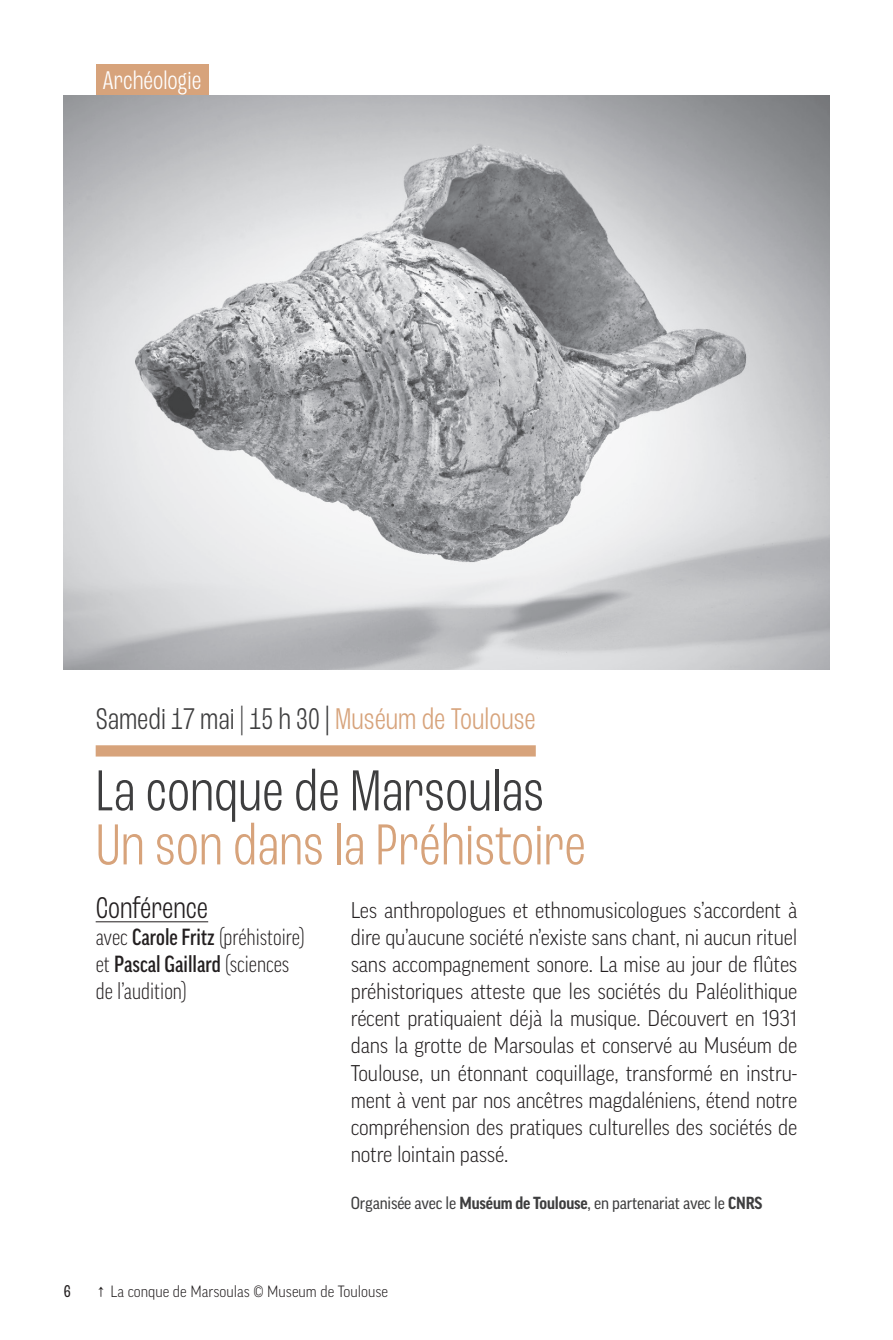
<style>
.page{position:relative;width:893px;height:1340px;background:#fff}
.page>*{position:absolute;margin:0;border:0;box-sizing:border-box;transform-origin:0 0}
.TITRE_RENCONTRE{font:300 condensed 60.75px/54px "Roc Grotesk";color:#d7a37b}
.HORAIRES_LIEUX{font:300 condensed 31.5px "Roc Grotesk";color:#3e3e3f}
.INTERVENANTS{font:300 condensed 31.5px "Roc Grotesk";color:#231f20}
.t1{font:300 condensed 27px "Roc Grotesk";color:#fff}
.INTERVENANTS-2{font:300 condensed 22.5px/27px "Good Pro";color:#231f20}
.TEXTE_COURANT{font:300 22.05px/27px "Good Pro Narr";letter-spacing:-.01em;color:#231f20;text-align:justify}
.t2{font:condensed 18px "Roc Grotesk";color:#231f20}
.MENTION_FIN{font:16.88px "Good Pro Narr News";letter-spacing:-.01em;color:#3e3e3f}
.LEGENDES{font:300 15.75px "Good Pro Narr";color:#231f20}
.s1{font-weight:400}
.s2{color:#d7a37b}
.s3{color:#3e3e3f}
.s4{font-weight:500}
.s5{font-family:"Good Pro Narr";font-weight:700}
.s6{font-family:"Corporate A Pro";font-weight:400}
</style>
<div class="page">
<div style="left:96px;top:745px;width:440px;height:11px;background:#d7a37b"></div>
<hr style="left:96px;top:921px;width:112px;height:1px;background:#231f20">
<div style="left:96px;top:64px;width:112px;height:32px;background:#d7a37b"></div>
<img style="left:64px;top:96px;width:765px;height:574px">
<p class="t1" style="left:103px;top:64px;width:100px">Archéologie</p>
<p class="HORAIRES_LIEUX" style="left:96px;top:701px;width:442px">Samedi 17 mai | 15 h 30 <span class="s1">|</span> <span class="s2">Muséum de Toulouse</span></p>
<p class="TITRE_RENCONTRE" style="left:96px;top:763px;width:492px"><span class="s3">La conque de Marsoulas<br></span>Un son dans la Préhistoire</p>
<p class="INTERVENANTS" style="left:96px;top:890px;width:114px">Conférence</p>
<p class="INTERVENANTS-2" style="left:96px;top:924px;width:210px">avec <span class="s4">Carole Fritz</span> (préhistoire) et <span class="s4">Pascal Gaillard</span> (sciences de l’audition)</p>
<p class="TEXTE_COURANT" style="left:351px;top:897px;width:448px">Les anthropologues et ethnomusicologues s’accordent à dire qu’aucune société n’existe sans chant, ni aucun rituel sans accompagnement sonore. La mise au jour de flûtes préhistoriques atteste que les sociétés du Paléolithique récent pratiquaient déjà la musique. Découvert en 1931 dans la grotte de Marsoulas et conservé au Muséum de Toulouse, un étonnant coquillage, transformé en instru&shy;ment à vent par nos ancêtres magdaléniens, étend notre compréhension des pratiques culturelles des sociétés de notre lointain passé.</p>
<p class="MENTION_FIN" style="left:351px;top:1193px;width:413px">Organisée avec le <span class="s5">Muséum de Toulouse</span>, en partenariat avec le <span class="s5">CNRS</span></p>
<p class="t2" style="left:64px;top:1280px;width:9px">6</p>
<p class="LEGENDES" style="left:96px;top:1281px;width:294px"><span class="s6">↑</span> La conque de Marsoulas © Museum de Toulouse</p>
</div>
